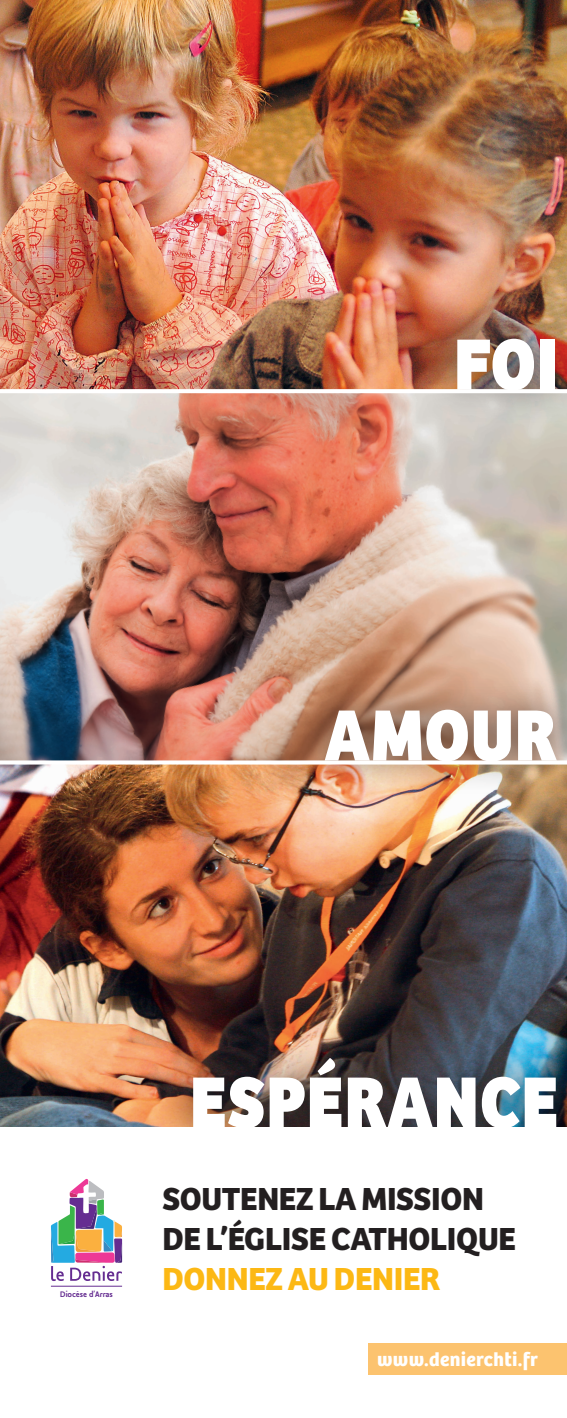
<style>
.page{position:relative;width:567px;height:1418px;background:#fff}
.page>*{position:absolute;margin:0;border:0;box-sizing:border-box;transform-origin:0 0}
.t1{font:800 75.17px "Bree";letter-spacing:.02em;color:#fff;scale:.9 1}
.t2{font:700 33.05px/39.7px "Bree";letter-spacing:-.01em;color:#231f20}
.t3{font:700 33.05px "Bree";letter-spacing:-.01em;color:#fcb814}
.t4{font:700 19.75px "Bree";letter-spacing:.02em;color:#fff}
.t5{font:700 8.2px "Legal LT Std";color:#652d91}
</style>
<div class="page">
<img style="left:0;top:393px;width:567px;height:734px">
<img style="left:0;top:0;width:567px;height:389px">
<div style="left:293px;top:676px;width:274px;height:119px;background:#231f20;opacity:.65"></div>
<div style="left:423px;top:305px;width:144px;height:119px;background:#231f20;opacity:.65"></div>
<div style="left:158px;top:1027px;width:409px;height:135px;background:#231f20;opacity:.65"></div>
<div style="left:0;top:1127px;width:567px;height:290px;background:#fff"></div>
<div style="left:368px;top:1343px;width:199px;height:31px;background:#fcc36f"></div>
<svg style="left:51px;top:1179px;width:71px;height:101px"></svg>
<hr style="left:51px;top:1285px;width:71px;height:1px;background:#652d91">
<svg style="left:0;top:760px;width:567px;height:4px"></svg>
<svg style="left:0;top:389px;width:567px;height:4px"></svg>
<h1 class="t1" style="left:454px;top:318px;width:117px">FOI</h1>
<h1 class="t1" style="left:325px;top:689px;width:259px">AMOUR</h1>
<p class="t5" style="left:60px;top:1289px;width:54px">Diocèse d’Arras</p>
<h1 class="t1" style="left:190px;top:1056px;width:410px">ESPÉRANCE</h1>
<p class="t2" style="left:162px;top:1179px;width:355px">SOUTENEZ LA MISSION<br>DE L’ÉGLISE CATHOLIQUE</p>
<p class="t3" style="left:162px;top:1258px;width:279px">DONNEZ AU DENIER</p>
<p class="t4" style="left:377px;top:1347px;width:162px">www.denierchti.fr</p>
</div>
